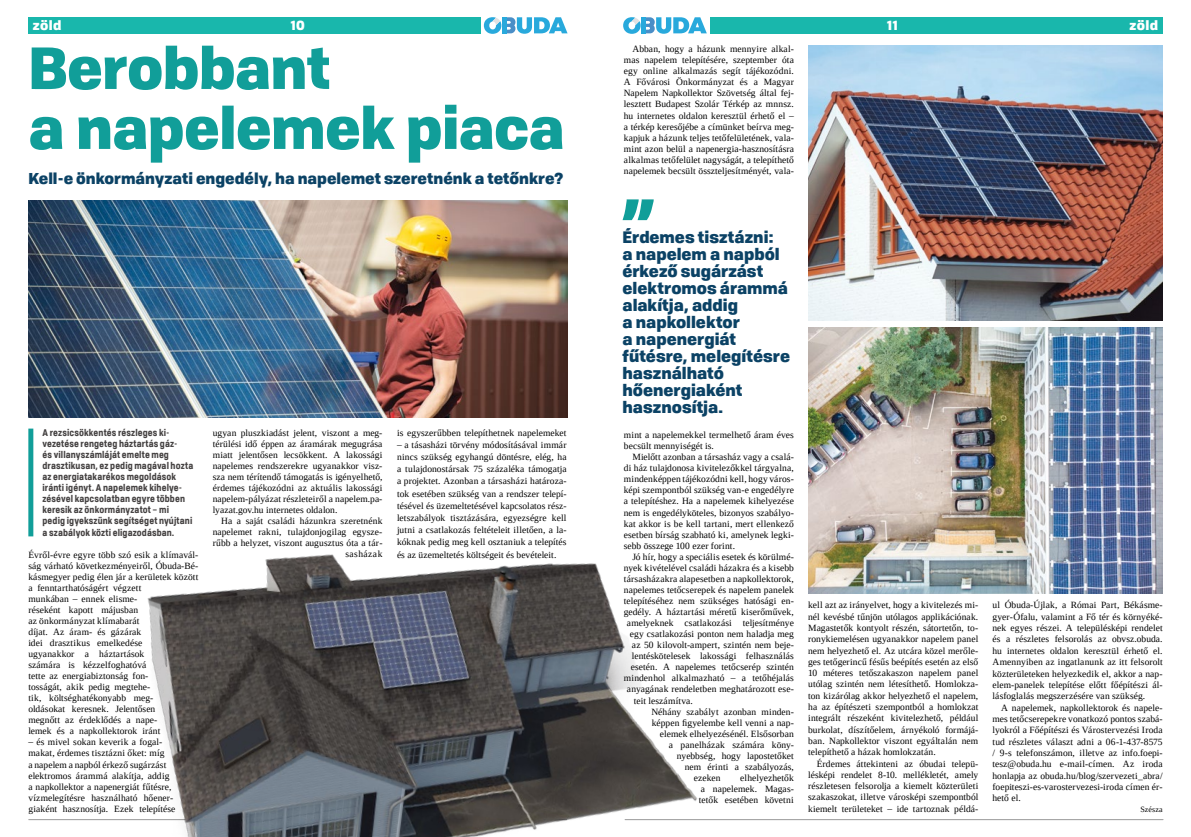
<style>
.page{position:relative;width:1191px;height:837px;background:#fff}
.page>*{position:absolute;margin:0;border:0;box-sizing:border-box;transform-origin:0 0}
.t1{font:900 57.1px/59.9px "Tofino Pro Personal";letter-spacing:-.015em;color:#119e99}
.t2{font:900 16px/17px "Tofino Pro Personal";color:#0b4265}
.t3{font:900 15.2px "Tofino Pro Personal";color:#0b4265}
.t4{font:900 13px "Tofino Pro Personal";letter-spacing:.025em;color:#fff}
.t5{font:9.5px/11px "Liberation Serif";letter-spacing:.01em;color:#000;text-align:justify}
.t6{font:700 9.5px/11px "Tofino Pro Personal Narrow";letter-spacing:.01em;color:#444141}
.t7{font:8px "Liberation Serif";letter-spacing:.015em;color:#000}
</style>
<div class="page">
<hr style="left:625px;top:819px;width:538px;height:1px;background:#99999a">
<hr style="left:29px;top:819px;width:538px;height:1px;background:#99999a">
<img style="left:103px;top:394px;width:694px;height:442px">
<img style="left:28px;top:200px;width:539px;height:217px">
<img style="left:808px;top:46px;width:354px;height:274px">
<svg style="left:622px;top:199px;width:31px;height:21px"></svg>
<img style="left:808px;top:328px;width:354px;height:265px">
<div style="left:710px;top:17px;width:452px;height:16px;background:#19b7ac"></div>
<svg style="left:623px;top:17px;width:84px;height:17px"></svg>
<hr style="left:641px;top:17px;width:4px;height:16px;background:#28a9dc">
<div style="left:28px;top:17px;width:452px;height:16px;background:#19b7ac"></div>
<svg style="left:484px;top:17px;width:83px;height:17px"></svg>
<hr style="left:502px;top:17px;width:4px;height:16px;background:#28a9dc">
<div style="left:28px;top:428px;width:5px;height:108px;background:#119e99"></div>
<h3 class="t4" style="left:33px;top:14px;width:30px">zöld</h3>
<h3 class="t4" style="left:291px;top:14px;width:16px">10</h3>
<h3 class="t4" style="left:887px;top:14px;width:12px">11</h3>
<h3 class="t4" style="left:1129px;top:14px;width:30px">zöld</h3>
<h1 class="t1" style="left:28px;top:33px;width:538px">Berobbant<br>a napelemek piaca</h1>
<h3 class="t3" style="left:28px;top:166px;width:537px">Kell-e önkormányzati engedély, ha napelemet szeretnénk a tetőnkre?</h3>
<p class="t6" style="left:43px;top:426px;width:152px">A rezsicsökkentés részleges ki&shy;vezetése rengeteg háztartás gáz-<br>és villanyszámláját emelte meg drasztikusan, ez pedig magával hozta az energiatakarékos megoldások iránti igényt. A napelemek kihelye&shy;zésével kapcsolatban egyre többen keresik az önkormányzatot – mi pedig igyekszünk segítséget nyújtani a szabályok közti eligazodásban.</p>
<p class="t5" style="left:28px;top:548px;width:172px;text-align:left">Évről-évre egyre több szó esik a klímavál&shy;ság várható következményeiről, Óbuda-Bé&shy;kásmegyer pedig élen jár a kerületek között a fenntarthatóságért végzett<br>munkában – ennek elisme-<br>réseként kapott májusban<br>az önkormányzat klímabarát<br>díjat. Az áram- és gázárak<br>idei drasztikus emelkedése<br>ugyanakkor a háztartások<br>számára is kézzelfoghatóvá<br>tette az energiabiztonság fon-<br>tosságát, akik pedig megtehe-<br>tik, költséghatékonyabb meg-<br>oldásokat keresnek. Jelentősen<br>megnőtt az érdeklődés a nape-<br>lemek és a napkollektorok iránt</p>
<p class="t5" style="left:28px;top:736px;width:148px;text-align:left">– és mivel sokan keverik a fogal&shy;makat, érdemes tisztázni őket: míg<br>a napelem a napból érkező sugárzást elektromos árammá alakítja, addig a napkollektor a napenergiát fűtésre, vízmelegítésre használható hőener&shy;giaként hasznosítja. Ezek telepítése</p>
<p class="t5" style="left:213px;top:426px;width:171px">ugyan pluszkiadást jelent, viszont a meg&shy;térülési idő éppen az áramárak megugrása miatt jelentősen lecsökkent. A lakossági napelemes rendszerekre ugyanakkor vis - sza nem térítendő támogatás is igényelhető, érdemes tájékozódni az aktuális lakossági napelem-pályázat részleteiről a napelem.pa&shy;lyazat.gov.hu internetes oldalon.</p>
<p class="t5" style="left:213px;top:514px;width:171px;text-align:right">Ha a saját családi házunkra szeretnénk napelemet rakni, tulajdonjogilag egysze&shy;rűbb a helyzet, viszont augusztus óta a tár&shy;sasházak</p>
<p class="t5" style="left:397px;top:426px;width:171px">is egyszerűbben telepíthetnek napelemeket</p>
<p class="t5" style="left:397px;top:438px;width:171px;line-height:12.2px">– a tásasházi törvény módosításával immár nincs szükség egyhangú döntésre, elég, ha a tulajdonostársak 75 százaléka támogatja a projektet. Azonban a társasházi határoza&shy;tok esetében szükség van a rendszer telepí&shy;tésével és üzemeltetésével kapcsolatos rész&shy;letszabályok tisztázására, egyezségre kell jutni a csatlakozás feltételeit illetően, a la&shy;kóknak pedig meg kell osztaniuk a telepítés és az üzemeltetés költségeit és bevételeit.</p>
<p class="t5" style="left:624px;top:43px;width:172px;text-indent:9px">Abban, hogy a házunk mennyire alkal&shy;mas napelem telepítésére, szeptember óta egy online alkalmazás segít tájékozódni.<br>A Fővárosi Önkormányzat és a Magyar Napelem Napkollektor Szövetség által fej&shy;lesztett Budapest Szolár Térkép az mnnsz. hu internetes oldalon keresztül érhető el – a térkép keresőjébe a címünket beírva meg&shy;kapjuk a házunk teljes tetőfelületének, vala&shy;mint azon belül a napenergia-hasznosításra alkalmas tetőfelület nagyságát, a telepíthető napelemek becsült összteljesítményét, vala-</p>
<h2 class="t2" style="left:622px;top:227px;width:169px">Érdemes tisztázni:<br>a napelem a napból érkező sugárzást elektromos árammá alakítja, addig<br>a napkollektor<br>a napenergiát fűtésre, melegítésre használható hőenergiaként hasznosítja.</h2>
<p class="t5" style="left:624px;top:429px;width:172px">mint a napelemekkel termelhető áram éves becsült mennyiségét is.</p>
<p class="t5" style="left:624px;top:451px;width:172px;text-indent:9px">Mielőtt azonban a társasház vagy a csalá&shy;di ház tulajdonosa kivitelezőkkel tárgyalna, mindenképpen tájékozódni kell, hogy város&shy;képi szempontból szükség van-e engedélyre a telepítéshez. Ha a napelemek kihelyezése nem is engedélyköteles, bizonyos szabályo&shy;kat akkor is be kell tartani, mert ellenkező esetben bírság szabható ki, amelynek legki&shy;sebb összege 100 ezer forint.</p>
<p class="t5" style="left:632px;top:550px;width:163px">Jó hír, hogy a speciális esetek és körülmé-</p>
<p class="t5" style="left:624px;top:562px;width:171px">nyek kivételével családi házakra és a kisebb</p>
<p class="t5" style="left:624px;top:573px;width:172px">társasházakra alapesetben a napkollektorok,</p>
<p class="t5" style="left:624px;top:584px;width:172px">napelemes tetőcserepek és napelem panelek</p>
<p class="t5" style="left:624px;top:595px;width:172px">telepítéséhez nem szükséges hatósági en-</p>
<p class="t5" style="left:624px;top:606px;width:171px">gedély. A háztartási méretű kiserőművek,</p>
<p class="t5" style="left:627px;top:617px;width:168px">amelyeknek csatlakozási teljesítménye</p>
<p class="t5" style="left:630px;top:628px;width:166px">egy csatlakozási ponton nem haladja meg</p>
<p class="t5" style="left:632px;top:639px;width:164px">az 50 kilovolt-ampert, szintén nem beje-</p>
<p class="t5" style="left:632px;top:650px;width:163px">lentéskötelesek lakossági felhasználás</p>
<p class="t5" style="left:631px;top:661px;width:165px">esetén. A napelemes tetőcserép szintén</p>
<p class="t5" style="left:624px;top:672px;width:172px">mindenhol alkalmazható – a tetőhéjalás</p>
<p class="t5" style="left:627px;top:683px;width:169px">anyagának rendeletben meghatározott ese-</p>
<p class="t5" style="left:634px;top:694px;width:60px">teit leszámítva.</p>
<p class="t5" style="left:651px;top:705px;width:144px">Néhány szabályt azonban minden-</p>
<p class="t5" style="left:652px;top:716px;width:143px">képpen figyelembe kell venni a nap-</p>
<p class="t5" style="left:660px;top:727px;width:136px">elemek elhelyezésénél. Elsősorban</p>
<p class="t5" style="left:669px;top:738px;width:126px">a panelházak számára kön -</p>
<p class="t5" style="left:677px;top:749px;width:119px">nyebbség, hogy lapostetőket</p>
<p class="t5" style="left:685px;top:760px;width:110px">nem érinti a szabályozás,</p>
<p class="t5" style="left:694px;top:771px;width:28px">ezeken</p>
<p class="t5" style="left:699px;top:771px;width:97px;text-indent:41px">elhelyezhetők a napelemek. Magas&shy;tetők esetében követni</p>
<p class="t5" style="left:808px;top:599px;width:172px;line-height:11.3px">kell azt az irányelvet, hogy a kivitelezés mi&shy;nél kevésbé tűnjön utólagos applikációnak.<br>Magastetők kontyolt részén, sátortetőn, to&shy;ronykiemelésen ugyanakkor napelem panel nem helyezhető el. Az utcára közel merőle&shy;ges tetőgerincű fésűs beépítés esetén az első 10 méteres tetőszakaszon napelem panel utólag szintén nem létesíthető. Homlokza&shy;ton kizárólag akkor helyezhető el napelem, ha az építészeti szempontból a homlokzat integrált részeként kivitelezhető, például burkolat, díszítőelem, árnyékoló formájá&shy;ban. Napkollektor viszont egyáltalán nem telepíthető a házak homlokzatán.</p>
<p class="t5" style="left:808px;top:757px;width:172px;line-height:11.3px;text-indent:9px">Érdemes áttekinteni az óbudai telepü&shy;lésképi rendelet 8-10. mellékletét, amely részletesen felsorolja a kiemelt közterületi szakaszokat, illetve városképi szempontból kiemelt területeket – ide tartoznak példá-</p>
<p class="t5" style="left:992px;top:599px;width:172px;line-height:11.3px">ul Óbuda-Újlak, a Római Part, Békásme&shy;gyer-Ófalu, valamint a Fő tér és környéké&shy;nek egyes részei. A településképi rendelet és a részletes felsorolás az obvsz.obuda. hu internetes oldalon keresztül érhető el.<br>Amennyiben az ingatlanunk az itt felsorolt közterületeken helyezkedik el, akkor a nap&shy;elem-panelek telepítése előtt főépítészi ál&shy;lásfoglalás megszerzésére van szükség.</p>
<p class="t5" style="left:992px;top:701px;width:172px;line-height:11.3px;text-indent:9px">A napelemek, napkollektorok és napele&shy;mes tetőcserepekre vonatkozó pontos szabá&shy;lyokról a Főépítészi és Várostervezési Iroda tud részletes választ adni a 06-1-437-8575 / 9-s telefonszámon, illetve az info.foepi&shy;tesz@obuda.hu e-mail-címen. Az iroda honlapja az obuda.hu/blog/szervezeti_abra/ foepiteszi-es-varostervezesi-iroda címen ér&shy;hető el.</p>
<p class="t7" style="left:1140px;top:803px;width:24px">Szésza</p>
</div>
